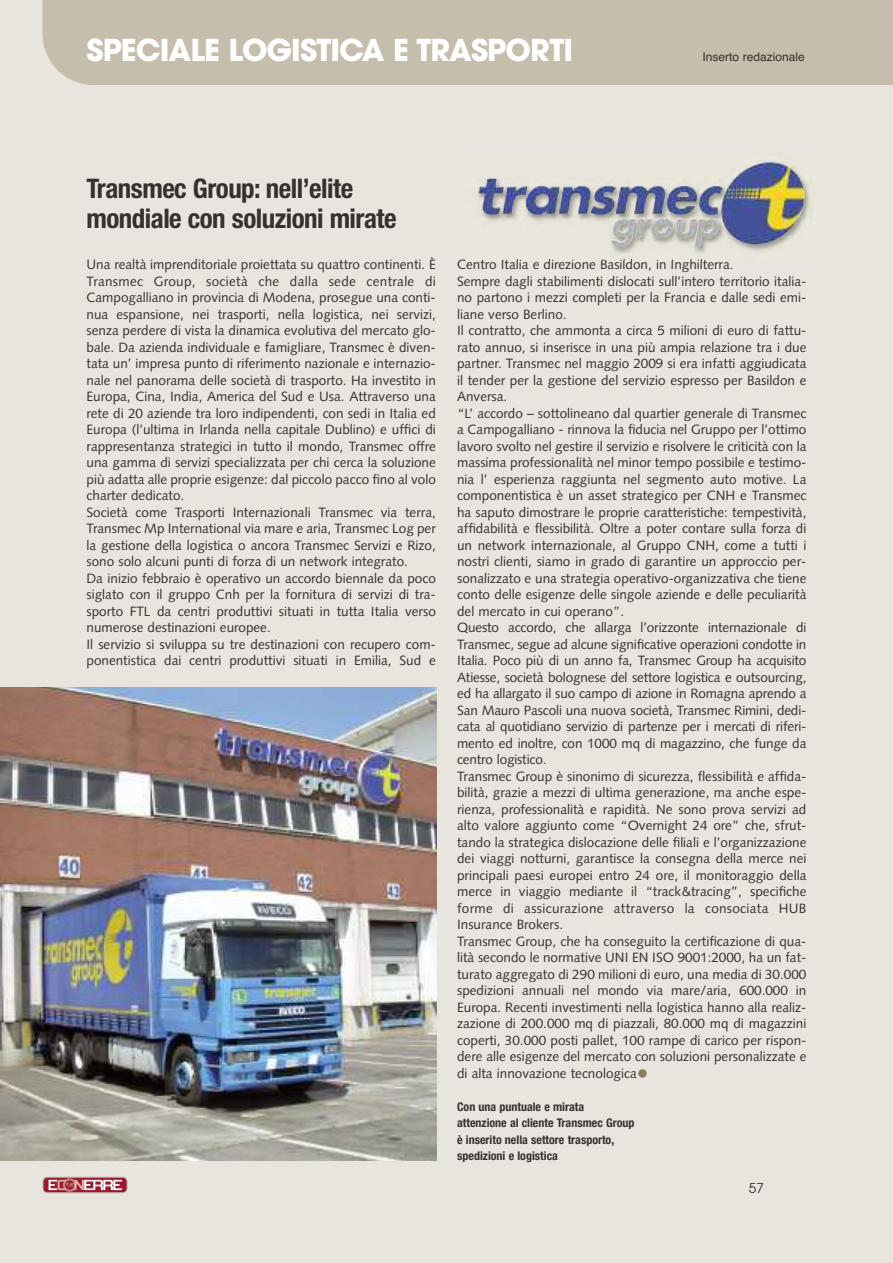
<style>
.page{position:relative;width:893px;height:1263px;background:#e8e5de}
.page>*{position:absolute;margin:0;border:0;box-sizing:border-box;transform-origin:0 0}
.t1{font:700 30px "Avant Garde";letter-spacing:-.03em;color:#fff}
.t2{font:700 condensed 27px/30px "Helvetica Neue";letter-spacing:-.02em;color:#34312e}
.t3{font:13.5px/16.5px "Syntax";color:#34312e}
.t4{font:13.5px "Avant Garde";color:#34312e}
.t5{font:700 condensed 12px/16.5px "Helvetica Neue";color:#34312e}
.t6{font:12px "Helvetica";color:#34312e}
</style>
<div class="page">
<div style="left:638px;top:1069px;width:9px;height:9px;background:#8b7d5a;border-radius:50%"></div>
<img style="left:0;top:687px;width:436px;height:474px">
<svg style="left:43px;top:1177px;width:84px;height:15px"></svg>
<svg style="left:49px;top:1180px;width:73px;height:10px"></svg>
<div style="left:43px;top:1177px;width:85px;height:16px;border:2px solid #aeadac;border-radius:5px"></div>
<div style="left:43px;top:0;width:850px;height:85px;background:#c5beac"></div>
<img style="left:572px;top:154px;width:238px;height:107px">
<img style="left:481px;top:259px;width:73px;height:2px">
<img style="left:478px;top:162px;width:327px;height:84px">
<h1 class="t1" style="left:87px;top:39px;width:488px">SPECIALE LOGISTICA E TRASPORTI</h1>
<p class="t6" style="left:702px;top:49px;width:104px">Inserto redazionale</p>
<h2 class="t2" style="left:87px;top:173px;width:311px">Transmec Group: nell’elite mondiale con soluzioni mirate</h2>
<p class="t3" style="left:87px;top:257px;width:351px">Una realtà imprenditoriale proiettata su quattro continenti. È Transmec Group, società che dalla sede centrale di Campogalliano in provincia di Modena, prosegue una conti&shy;nua espansione, nei trasporti, nella logistica, nei servizi, senza perdere di vista la dinamica evolutiva del mercato glo&shy;bale. Da azienda individuale e famigliare, Transmec è diven&shy;tata un’ impresa punto di riferimento nazionale e internazio&shy;nale nel panorama delle società di trasporto. Ha investito in Europa, Cina, India, America del Sud e Usa. Attraverso una rete di 20 aziende tra loro indipendenti, con sedi in Italia ed Europa (l’ultima in Irlanda nella capitale Dublino) e uffici di rappresentanza strategici in tutto il mondo, Transmec offre una gamma di servizi specializzata per chi cerca la soluzione più adatta alle proprie esigenze: dal piccolo pacco fino al volo charter dedicato.<br>Società come Trasporti Internazionali Transmec via terra, Transmec Mp International via mare e aria, Transmec Log per la gestione della logistica o ancora Transmec Servizi e Rizo, sono solo alcuni punti di forza di un network integrato.<br>Da inizio febbraio è operativo un accordo biennale da poco siglato con il gruppo Cnh per la fornitura di servizi di tra&shy;sporto FTL da centri produttivi situati in tutta Italia verso numerose destinazioni europee.<br>Il servizio si sviluppa su tre destinazioni con recupero com&shy;ponentistica dai centri produttivi situati in Emilia, Sud e</p>
<p class="t3" style="left:457px;top:257px;width:351px">Centro Italia e direzione Basildon, in Inghilterra.<br>Sempre dagli stabilimenti dislocati sull’intero territorio italia&shy;no partono i mezzi completi per la Francia e dalle sedi emi&shy;liane verso Berlino.<br>Il contratto, che ammonta a circa 5 milioni di euro di fattu&shy;rato annuo, si inserisce in una più ampia relazione tra i due partner. Transmec nel maggio 2009 si era infatti aggiudicata il tender per la gestione del servizio espresso per Basildon e Anversa.<br>“L’ accordo – sottolineano dal quartier generale di Transmec a Campogalliano - rinnova la fiducia nel Gruppo per l’ottimo lavoro svolto nel gestire il servizio e risolvere le criticità con la massima professionalità nel minor tempo possibile e testimo&shy;nia l’ esperienza raggiunta nel segmento auto motive. La componentistica è un asset strategico per CNH e Transmec ha saputo dimostrare le proprie caratteristiche: tempestività, affidabilità e flessibilità. Oltre a poter contare sulla forza di un network internazionale, al Gruppo CNH, come a tutti i nostri clienti, siamo in grado di garantire un approccio per&shy;sonalizzato e una strategia operativo-organizzativa che tiene conto delle esigenze delle singole aziende e delle peculiarità del mercato in cui operano”.<br>Questo accordo, che allarga l’orizzonte internazionale di Transmec, segue ad alcune significative operazioni condotte in Italia. Poco più di un anno fa, Transmec Group ha acquisito Atiesse, società bolognese del settore logistica e outsourcing, ed ha allargato il suo campo di azione in Romagna aprendo a San Mauro Pascoli una nuova società, Transmec Rimini, dedi&shy;cata al quotidiano servizio di partenze per i mercati di riferi&shy;mento ed inoltre, con 1000 mq di magazzino, che funge da centro logistico.<br>Transmec Group è sinonimo di sicurezza, flessibilità e affida&shy;bilità, grazie a mezzi di ultima generazione, ma anche espe&shy;rienza, professionalità e rapidità. Ne sono prova servizi ad alto valore aggiunto come “Overnight 24 ore” che, sfrut&shy;tando la strategica dislocazione delle filiali e l’organizzazione dei viaggi notturni, garantisce la consegna della merce nei principali paesi europei entro 24 ore, il monitoraggio della merce in viaggio mediante il “track&amp;tracing”, specifiche forme di assicurazione attraverso la consociata HUB Insurance Brokers.<br>Transmec Group, che ha conseguito la certificazione di qua&shy;lità secondo le normative UNI EN ISO 9001:2000, ha un fat&shy;turato aggregato di 290 milioni di euro, una media di 30.000 spedizioni annuali nel mondo via mare/aria, 600.000 in Europa. Recenti investimenti nella logistica hanno alla realiz&shy;zazione di 200.000 mq di piazzali, 80.000 mq di magazzini coperti, 30.000 posti pallet, 100 rampe di carico per rispon&shy;dere alle esigenze del mercato con soluzioni personalizzate e di alta innovazione tecnologica</p>
<p class="t5" style="left:457px;top:1099px;width:179px">Con una puntuale e mirata attenzione al cliente Transmec Group è inserito nella settore trasporto, spedizioni e logistica</p>
<p class="t4" style="left:749px;top:1183px;width:16px">57</p>
</div>
